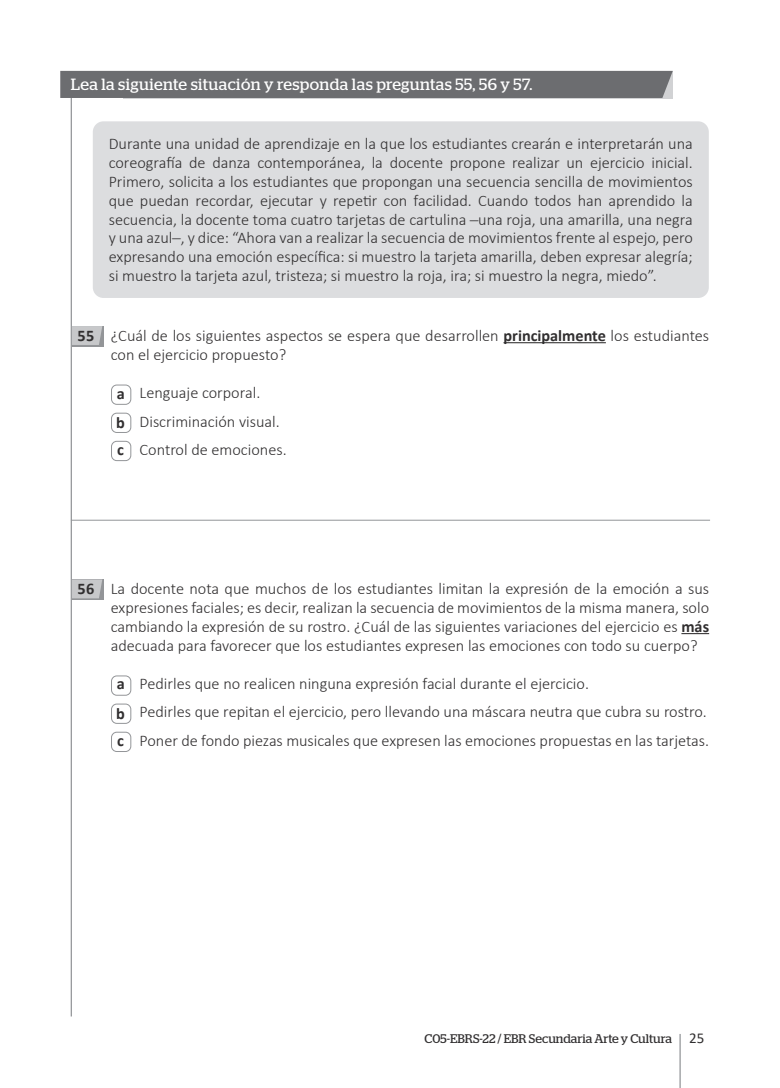
<style>
.page{position:relative;width:780px;height:1088px;background:#fff}
.page>*{position:absolute;margin:0;border:0;box-sizing:border-box;transform-origin:0 0}
.t1{font:300 16.25px/18.8px "Calibri";color:#312f30}
.t2{font:16.25px "Stag";letter-spacing:.025em;color:#fff}
.t3{font:700 16.25px "Calibri";color:#312f30}
.t4{font:12.5px "Stag";color:#312f30}
.s1{font-weight:700}
.s2{font-family:"Calibri";font-size:15px}
</style>
<div class="page">
<hr style="left:679px;top:1034px;width:1px;height:54px;background:#939598">
<hr style="left:71px;top:96px;width:1px;height:920px;background:#939598">
<div style="left:60px;top:71px;width:612px;height:27px;background:#6c6d70"></div>
<div style="left:72px;top:326px;width:31px;height:21px;background:#939598"></div>
<svg style="left:72px;top:579px;width:31px;height:21px"></svg>
<svg style="left:72px;top:326px;width:30px;height:19px"></svg>
<svg style="left:72px;top:579px;width:30px;height:19px"></svg>
<hr style="left:503px;top:342px;width:103px;height:1px;background:#312f30">
<div style="left:111px;top:385px;width:20px;height:20px;border:1px solid #939598;border-radius:5px"></div>
<div style="left:111px;top:413px;width:20px;height:20px;border:1px solid #939598;border-radius:5px"></div>
<div style="left:111px;top:441px;width:20px;height:20px;border:1px solid #939598;border-radius:5px"></div>
<svg style="left:681px;top:633px;width:28px;height:1px"></svg>
<div style="left:111px;top:676px;width:20px;height:19px;border:1px solid #939598;border-radius:5px"></div>
<div style="left:111px;top:704px;width:20px;height:20px;border:1px solid #939598;border-radius:5px"></div>
<div style="left:111px;top:732px;width:20px;height:20px;border:1px solid #939598;border-radius:5px"></div>
<div style="left:93px;top:121px;width:615px;height:177px;background:#dcdddf;border-radius:11px"></div>
<hr style="left:71px;top:520px;width:639px;height:1px;background:#939598">
<p class="t2" style="left:71px;top:75px;width:463px">Lea la siguiente situación y responda las preguntas 55, 56 y 57.</p>
<p class="t1" style="left:109px;top:135px;width:585px;text-align:justify">Durante una unidad de aprendizaje en la que los estudiantes crearán e interpretarán una coreografía de danza contemporánea, la docente propone realizar un ejercicio inicial.<br>Primero, solicita a los estudiantes que propongan una secuencia sencilla de movimientos que puedan recordar, ejecutar y repetir con facilidad. Cuando todos han aprendido la secuencia, la docente toma cuatro tarjetas de cartulina ─una roja, una amarilla, una negra y una azul─, y dice: “Ahora van a realizar la secuencia de movimientos frente al espejo, pero expresando una emoción específica: si muestro la tarjeta amarilla, deben expresar alegría; si muestro la tarjeta azul, tristeza; si muestro la roja, ira; si muestro la negra, miedo”.</p>
<p class="t3" style="left:77px;top:324px;width:18px">55</p>
<p class="t1" style="left:111px;top:326px;width:600px">¿Cuál de los siguientes aspectos se espera que desarrollen <span class="s1">principalmente</span> los estudiantes con el ejercicio propuesto?</p>
<p class="t1" style="left:116px;top:379px;width:172px;line-height:28.1px"><span class="s1">a</span> Lenguaje corporal.<br><span class="s1">b</span> Discriminación visual. <span class="s1">c</span> Control de emociones.</p>
<p class="t3" style="left:77px;top:577px;width:18px">56</p>
<p class="t1" style="left:111px;top:579px;width:600px;text-align:justify">La docente nota que muchos de los estudiantes limitan la expresión de la emoción a sus expresiones faciales; es decir, realizan la secuencia de movimientos de la misma manera, solo cambiando la expresión de su rostro. ¿Cuál de las siguientes variaciones del ejercicio es <span class="s1">más </span>adecuada para favorecer que los estudiantes expresen las emociones con todo su cuerpo?</p>
<p class="t1" style="left:116px;top:670px;width:594px;line-height:28.1px"><span class="s1">a</span> Pedirles que no realicen ninguna expresión facial durante el ejercicio.<br><span class="s1">b</span> Pedirles que repitan el ejercicio, pero llevando una máscara neutra que cubra su rostro. <span class="s1">c</span> Poner de fondo piezas musicales que expresen las emociones propuestas en las tarjetas.</p>
<p class="t4" style="left:424px;top:1031px;width:281px">C05-EBRS-22 / EBR Secundaria Arte y Cultura <span class="s2">25</span></p>
</div>
